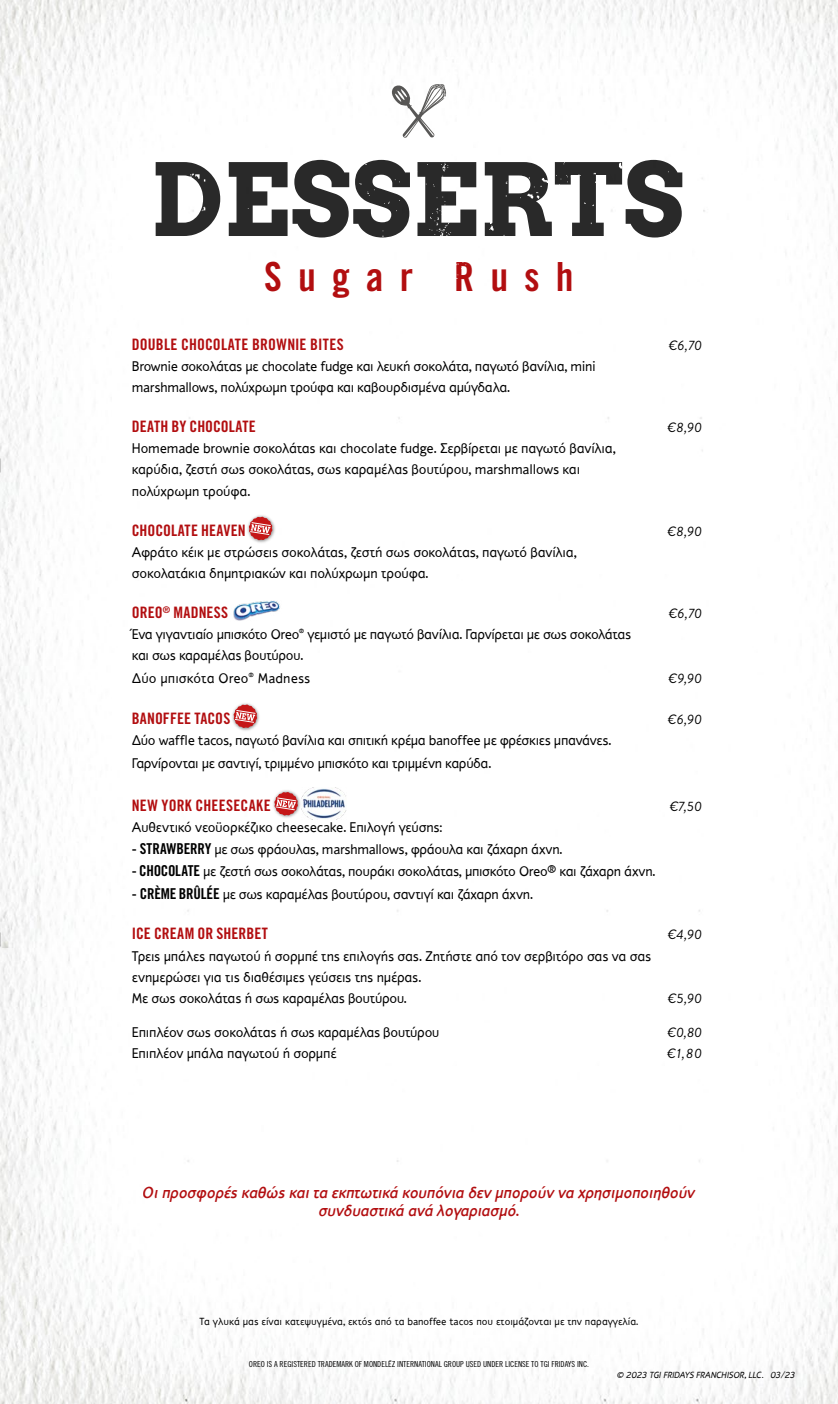
<style>
.page{position:relative;width:838px;height:1404px;background:#fff}
.page>*{position:absolute;margin:0;border:0;box-sizing:border-box;transform-origin:0 0}
.t1{font:40.2px "Trade Gothic LT Std Bd Cn 20";letter-spacing:.4em;color:#b20e10}
.t2{font:italic 500 16.5px/18px "PF Textbook";letter-spacing:-.02em;color:#b20e10;text-align:center}
.t3{font:15.75px "Trade Gothic LT Std Bd Cn 20";letter-spacing:.01em;color:#b20e10}
.t4{font:14.25px/21.1px "PF Textbook";letter-spacing:-.025em;color:#000}
.t5{font:14.25px "PF Textbook";letter-spacing:.005em;color:#000}
.t6{font:italic 13.5px "Brandon Grotesque";letter-spacing:.015em;color:#000}
.t7{font:10.5px "PF Textbook";color:#000}
.t8{font:italic 9px "PF Textbook";color:#000}
.t9{font:8.25px "Trade Gothic LT Std Cn 18";color:#000}
.s1{font-family:"Trade Gothic Bold Cond Twenty";font-size:15px}
</style>
<div class="page">
<img style="left:0;top:0;width:838px;height:1403px">
<div style="left:246px;top:514px;width:30px;height:29px;background:#000;opacity:.51"></div>
<svg style="left:249px;top:516px;width:23px;height:24px"></svg>
<img style="left:251px;top:524px;width:19px;height:9px">
<div style="left:231px;top:702px;width:29px;height:29px;background:#000;opacity:.51"></div>
<svg style="left:233px;top:704px;width:24px;height:24px"></svg>
<img style="left:235px;top:711px;width:20px;height:9px">
<div style="left:272px;top:789px;width:29px;height:30px;background:#000;opacity:.51"></div>
<svg style="left:274px;top:791px;width:24px;height:24px"></svg>
<img style="left:276px;top:799px;width:20px;height:9px">
<img style="left:301px;top:787px;width:45px;height:32px">
<img style="left:230px;top:600px;width:55px;height:24px">
<img style="left:136px;top:56px;width:566px;height:272px">
<h1 class="t1" style="left:264px;top:252px;width:311px">Sugar Rush</h1>
<p class="t3" style="left:132px;top:334px;width:213px">DOUBLE CHOCOLATE BROWNIE BITES</p>
<p class="t6" style="left:668px;top:336px;width:35px">€6,70</p>
<p class="t4" style="left:132px;top:355px;width:465px">Brownie σοκολάτας με chocolate fudge και λευκή σοκολάτα, παγωτό βανίλια, mini marshmallows, πολύχρωμη τρούφα και καβουρδισμένα αμύγδαλα.</p>
<p class="t3" style="left:132px;top:417px;width:125px">DEATH BY CHOCOLATE</p>
<p class="t6" style="left:667px;top:418px;width:36px">€8,90</p>
<p class="t4" style="left:132px;top:438px;width:485px">Homemade brownie σοκολάτας και chocolate fudge. Σερβίρεται με παγωτό βανίλια, καρύδια, ζεστή σως σοκολάτας, σως καραμέλας βουτύρου, marshmallows και πολύχρωμη τρούφα.</p>
<p class="t3" style="left:132px;top:520px;width:115px">CHOCOLATE HEAVEN</p>
<p class="t6" style="left:667px;top:521px;width:36px">€8,90</p>
<p class="t4" style="left:132px;top:541px;width:446px">Αφράτο κέικ με στρώσεις σοκολάτας, ζεστή σως σοκολάτας, παγωτό βανίλια, σοκολατάκια δημητριακών και πολύχρωμη τρούφα.</p>
<p class="t3" style="left:132px;top:603px;width:98px">OREO<sup>®</sup> MADNESS</p>
<p class="t6" style="left:668px;top:604px;width:35px">€6,70</p>
<p class="t4" style="left:132px;top:624px;width:501px">Ένα γιγαντιαίο μπισκότο Oreo<sup>®</sup> γεμιστό με παγωτό βανίλια. Γαρνίρεται με σως σοκολάτας και σως καραμέλας βουτύρου.</p>
<p class="t5" style="left:132px;top:670px;width:180px">Δύο μπισκότα Oreo<sup>®</sup> Madness</p>
<p class="t6" style="left:668px;top:669px;width:35px">€9,90</p>
<p class="t3" style="left:132px;top:708px;width:100px">BANOFFEE TACOS</p>
<p class="t6" style="left:667px;top:709px;width:36px">€6,90</p>
<p class="t4" style="left:132px;top:728px;width:481px;line-height:23px">Δύο waffle tacos, παγωτό βανίλια και σπιτική κρέμα banoffee με φρέσκιες μπανάνες.<br>Γαρνίρονται με σαντιγί, τριμμένο μπισκότο και τριμμένη καρύδα.</p>
<p class="t3" style="left:132px;top:795px;width:140px">NEW YORK CHEESECAKE</p>
<p class="t6" style="left:669px;top:797px;width:34px">€7,50</p>
<p class="t4" style="left:132px;top:816px;width:312px">Αυθεντικό νεοϋορκέζικο cheesecake. Επιλογή γεύσης:</p>
<p class="t4" style="left:132px;top:839px;width:432px"><span class="s1">- STRAWBERRY</span> με σως φράουλας, marshmallows, φράουλα και ζάχαρη άχνη.</p>
<p class="t4" style="left:132px;top:861px;width:525px"><span class="s1">- CHOCOLATE</span> με ζεστή σως σοκολάτας, πουράκι σοκολάτας, μπισκότο Oreo® και ζάχαρη άχνη.</p>
<p class="t4" style="left:132px;top:884px;width:402px"><span class="s1">- CRÈME BRÛLÉE</span> με σως καραμέλας βουτύρου, σαντιγί και ζάχαρη άχνη.</p>
<p class="t3" style="left:132px;top:924px;width:138px">ICE CREAM OR SHERBET</p>
<p class="t6" style="left:667px;top:925px;width:36px">€4,90</p>
<p class="t4" style="left:132px;top:945px;width:521px">Τρεις μπάλες παγωτού ή σορμπέ της επιλογής σας. Ζητήστε από τον σερβιτόρο σας να σας ενημερώσει για τις διαθέσιμες γεύσεις της ημέρας.<br>Με σως σοκολάτας ή σως καραμέλας βουτύρου.</p>
<p class="t6" style="left:667px;top:988px;width:36px">€5,90</p>
<p class="t4" style="left:132px;top:1021px;width:309px">Eπιπλέον σως σοκολάτας ή σως καραμέλας βουτύρου</p>
<p class="t6" style="left:667px;top:1022px;width:36px">€0,80</p>
<p class="t4" style="left:132px;top:1042px;width:206px">Επιπλέον μπάλα παγωτού ή σορμπέ</p>
<p class="t6" style="left:667px;top:1044px;width:37px">€1,80</p>
<p class="t2" style="left:143px;top:1182px;width:553px">Οι προσφορές καθώς και τα εκπτωτικά κουπόνια δεν μπορούν να χρησιμοποιηθούν συνδυαστικά ανά λογαριασμό.</p>
<p class="t7" style="left:200px;top:1314px;width:440px">Τα γλυκά μας είναι κατεψυγμένα, εκτός από τα banoffee tacos που ετοιμάζονται με την παραγγελία.</p>
<p class="t9" style="left:249px;top:1359px;width:341px">OREO IS A REGISTERED TRADEMARK OF MONDELE¯Z INTERNATIONAL GROUP USED UNDER LICENSE TO TGI FRIDAYS INC.</p>
<p class="t8" style="left:617px;top:1369px;width:180px">© 2023 TGI FRIDAYS FRANCHISOR, LLC. 03/23</p>
</div>
